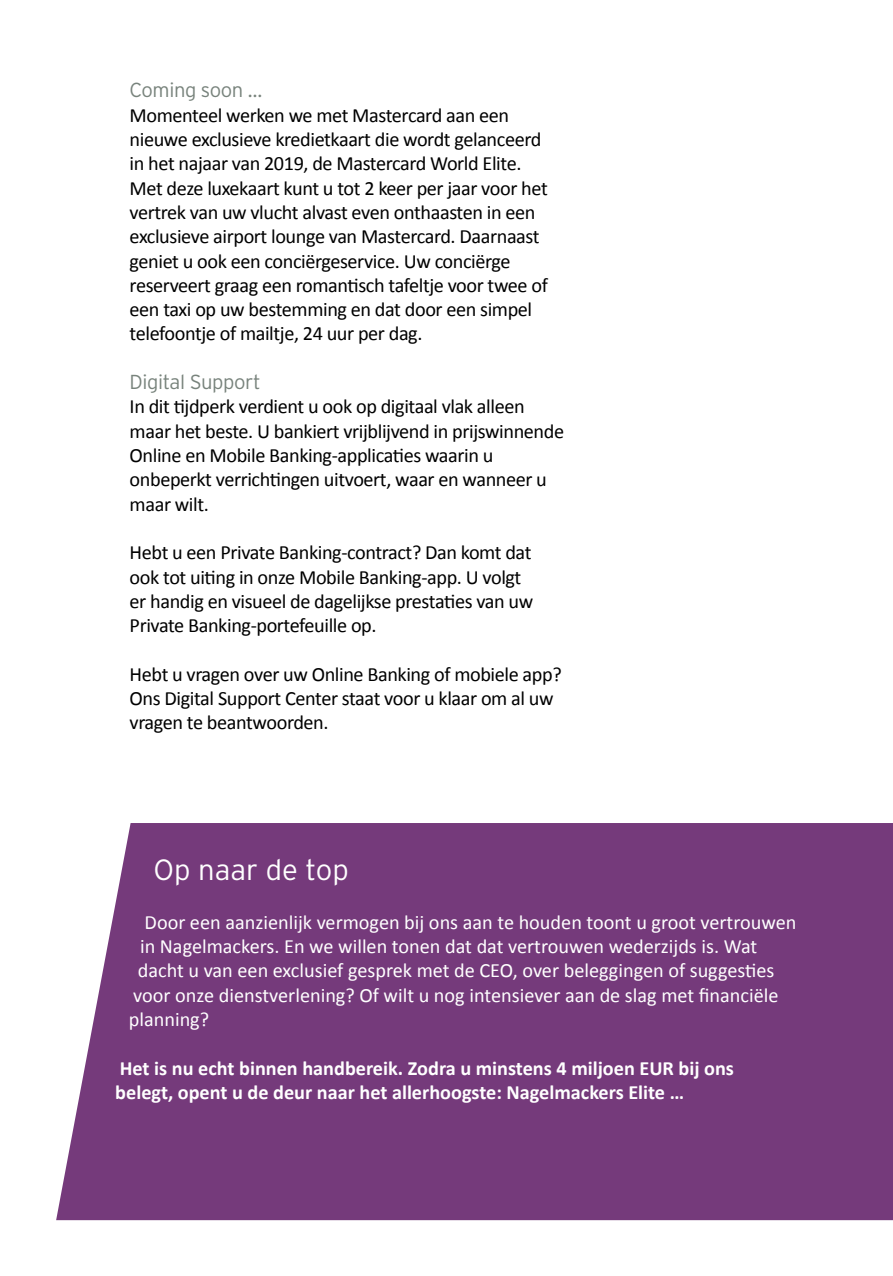
<style>
.page{position:relative;width:893px;height:1276px;background:#fff}
.page>*{position:absolute;margin:0;border:0;box-sizing:border-box;transform-origin:0 0}
.t1{font:300 29.25px "Interstate";color:#fff}
.t2{font:20.25px/24.3px "Calibri";letter-spacing:-.02em;color:#000}
.t3{font:20.25px "Calibri";color:#fff}
.t4{font:700 20.25px/24.3px "Calibri";color:#fff}
.t5{font:300 20.25px "Interstate";letter-spacing:-.02em;color:#78837c}
</style>
<div class="page">
<div style="left:56px;top:823px;width:837px;height:397px;background:#753a7b"></div>
<p class="t5" style="left:130px;top:79px;width:134px">Coming soon …</p>
<p class="t2" style="left:130px;top:103px;width:420px">Momenteel werken we met Mastercard aan een nieuwe exclusieve kredietkaart die wordt gelanceerd in het najaar van 2019, de Mastercard World Elite.<br>Met deze luxekaart kunt u tot 2 keer per jaar voor het vertrek van uw vlucht alvast even onthaasten in een exclusieve airport lounge van Mastercard. Daarnaast geniet u ook een conciërgeservice. Uw conciërge reserveert graag een romantisch tafeltje voor twee of een taxi op uw bestemming en dat door een simpel telefoontje of mailtje, 24 uur per dag.</p>
<p class="t5" style="left:130px;top:370px;width:133px">Digital Support</p>
<p class="t2" style="left:130px;top:394px;width:436px">In dit tijdperk verdient u ook op digitaal vlak alleen maar het beste. U bankiert vrijblijvend in prijswinnende Online en Mobile Banking-applicaties waarin u onbeperkt verrichtingen uitvoert, waar en wanneer u maar wilt.</p>
<p class="t2" style="left:130px;top:540px;width:405px">Hebt u een Private Banking-contract? Dan komt dat ook tot uiting in onze Mobile Banking-app. U volgt er handig en visueel de dagelijkse prestaties van uw Private Banking-portefeuille op.</p>
<p class="t2" style="left:130px;top:662px;width:434px">Hebt u vragen over uw Online Banking of mobiele app?<br>Ons Digital Support Center staat voor u klaar om al uw vragen te beantwoorden.</p>
<h1 class="t1" style="left:154px;top:853px;width:197px">Op naar de top</h1>
<p class="t3" style="left:145px;top:909px;width:653px">Door een aanzienlijk vermogen bij ons aan te houden toont u groot vertrouwen</p>
<p class="t3" style="left:140px;top:933px;width:619px">in Nagelmackers. En we willen tonen dat dat vertrouwen wederzijds is. Wat</p>
<p class="t3" style="left:138px;top:958px;width:638px">dacht u van een exclusief gesprek met de CEO, over beleggingen of suggesties</p>
<p class="t3" style="left:133px;top:982px;width:647px">voor onze dienstverlening? Of wilt u nog intensiever aan de slag met financiële</p>
<p class="t3" style="left:129px;top:1006px;width:82px">planning?</p>
<p class="t4" style="left:115px;top:1055px;width:620px">Het is nu echt binnen handbereik. Zodra u minstens 4 miljoen EUR bij ons belegt, opent u de deur naar het allerhoogste: Nagelmackers Elite …</p>
</div>
